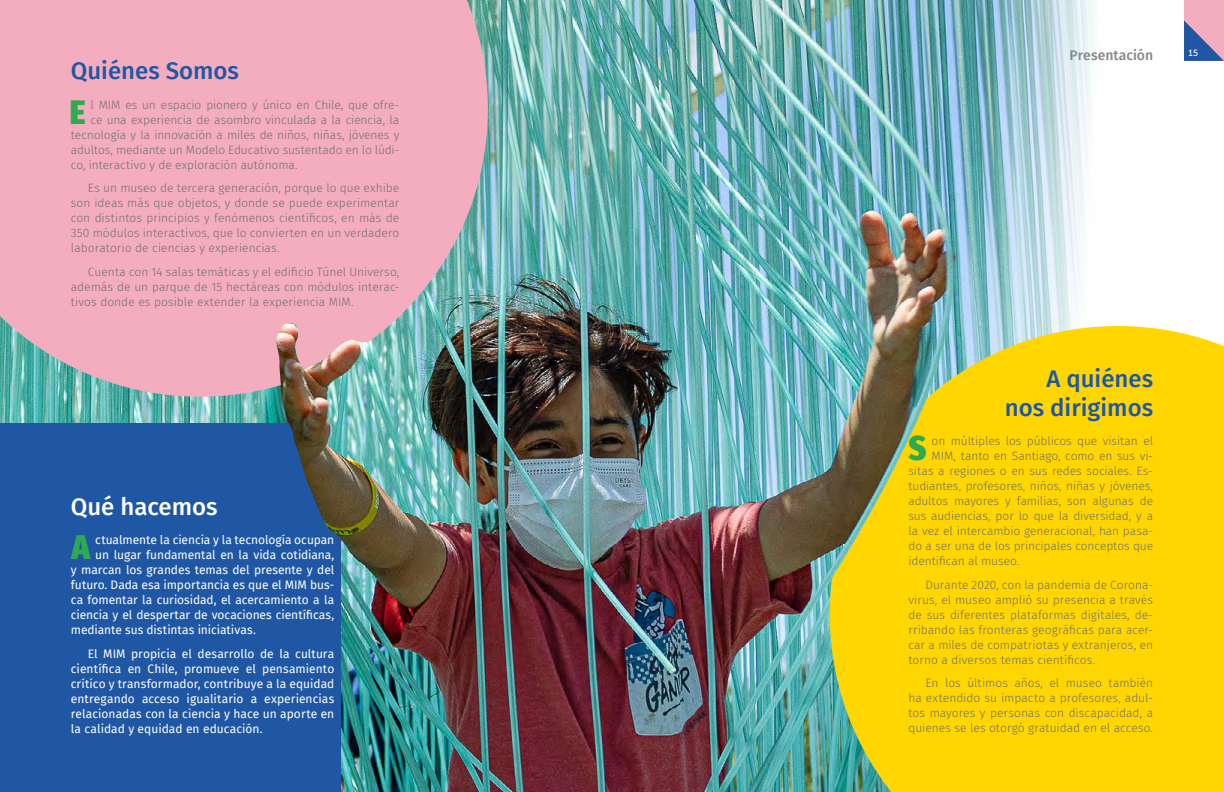
<style>
.page{position:relative;width:1224px;height:792px;background:#fff}
.page>*{position:absolute;margin:0;border:0;box-sizing:border-box;transform-origin:0 0}
.text_capitular{font:900 33.6px "Fira Sans Condensed";color:#2eaa53}
.Título{font:500 24px "Fira Sans";color:#1f57a4}
.Título-2{font:500 24px "Fira Sans";color:#fff}
.t1{font:500 14px "Fira Sans";letter-spacing:-.005em;color:#878787}
.texto{font:300 12px/15px "Fira Sans";color:#706f6f;text-align:justify}
.text_capitular-2{font:300 12px "Fira Sans";letter-spacing:-.01em;color:#706f6f}
.text_capitular-3{font:12px "Fira Sans";letter-spacing:-.005em;color:#fff}
.texto-2{font:12px/15px "Fira Sans";color:#fff;text-align:justify}
.t2{font:9px "Museo Sans 500";color:#fff}
</style>
<div class="page">
<div style="left:1184px;top:0;width:40px;height:61px;background:#f4adbf"></div>
<svg style="left:1184px;top:20px;width:40px;height:41px"></svg>
<img style="left:0;top:0;width:1093px;height:423px">
<div style="left:933px;top:326px;width:291px;height:466px;background:#ffd600"></div>
<svg style="left:0;top:0;width:488px;height:397px;background:#eaadbd"></svg>
<div style="left:0;top:423px;width:340px;height:369px;background:#1f57a4"></div>
<img style="left:276px;top:323px;width:657px;height:469px">
<p class="Título" style="left:71px;top:52px;width:170px">Quiénes Somos</p>
<p class="text_capitular" style="left:70px;top:82px;width:17px">E</p>
<p class="text_capitular-2" style="left:91px;top:96px;width:310px">l MIM es un espacio pionero y único en Chile, que ofre-</p>
<p class="text_capitular-2" style="left:91px;top:111px;width:310px">ce una experiencia de asombro vinculada a la ciencia, la</p>
<p class="text_capitular-2" style="left:71px;top:126px;width:330px">tecnología y la innovación a miles de niños, niñas, jóvenes y</p>
<p class="text_capitular-2" style="left:71px;top:141px;width:330px">adultos, mediante un Modelo Educativo sustentado en lo lúdi-</p>
<p class="text_capitular-2" style="left:71px;top:156px;width:227px">co, interactivo y de exploración autónoma.</p>
<p class="texto" style="left:71px;top:180px;width:330px;text-indent:17px">Es un museo de tercera generación, porque lo que exhibe son ideas más que objetos, y donde se puede experimentar con distintos principios y fenómenos científicos, en más de 350 módulos interactivos, que lo convierten en un verdadero laboratorio de ciencias y experiencias.</p>
<p class="texto" style="left:71px;top:264px;width:330px;text-indent:17px">Cuenta con 14 salas temáticas y el edificio Túnel Universo, además de un parque de 15 hectáreas con módulos interac&shy;tivos donde es posible extender la experiencia MIM.</p>
<p class="Título-2" style="left:71px;top:488px;width:148px">Qué hacemos</p>
<p class="text_capitular" style="left:72px;top:518px;width:20px">A</p>
<p class="text_capitular-3" style="left:95px;top:531px;width:241px">ctualmente la ciencia y la tecnología ocupan</p>
<p class="text_capitular-3" style="left:95px;top:546px;width:241px">un lugar fundamental en la vida cotidiana,</p>
<p class="text_capitular-3" style="left:71px;top:561px;width:265px">y marcan los grandes temas del presente y del</p>
<p class="text_capitular-3" style="left:71px;top:576px;width:265px">futuro. Dada esa importancia es que el MIM bus-</p>
<p class="text_capitular-3" style="left:71px;top:591px;width:265px">ca fomentar la curiosidad, el acercamiento a la</p>
<p class="text_capitular-3" style="left:71px;top:606px;width:265px">ciencia y el despertar de vocaciones científicas,</p>
<p class="text_capitular-3" style="left:71px;top:621px;width:187px">mediante sus distintas iniciativas.</p>
<p class="texto-2" style="left:71px;top:646px;width:265px;text-indent:17px">El MIM propicia el desarrollo de la cultura científica en Chile, promueve el pensamiento crítico y transformador, contribuye a la equidad entregando acceso igualitario a experiencias relacionadas con la ciencia y hace un aporte en la calidad y equidad en educación.</p>
<p class="t1" style="left:1070px;top:44px;width:85px">Presentación</p>
<p class="t2" style="left:1189px;top:48px;width:11px">15</p>
<p class="Título" style="left:1046px;top:359px;width:108px">A quiénes</p>
<p class="Título" style="left:1005px;top:388px;width:150px">nos dirigimos</p>
<p class="text_capitular" style="left:909px;top:419px;width:19px">S</p>
<p class="text_capitular-2" style="left:932px;top:432px;width:223px">on múltiples los públicos que visitan el</p>
<p class="text_capitular-2" style="left:932px;top:447px;width:223px">MIM, tanto en Santiago, como en sus vi-</p>
<p class="text_capitular-2" style="left:908px;top:462px;width:246px">sitas a regiones o en sus redes sociales. Es-</p>
<p class="text_capitular-2" style="left:908px;top:477px;width:246px">tudiantes, profesores, niños, niñas y jóvenes,</p>
<p class="text_capitular-2" style="left:908px;top:492px;width:246px">adultos mayores y familias, son algunas de</p>
<p class="text_capitular-2" style="left:908px;top:507px;width:246px">sus audiencias, por lo que la diversidad, y a</p>
<p class="text_capitular-2" style="left:908px;top:522px;width:246px">la vez el intercambio generacional, han pasa-</p>
<p class="text_capitular-2" style="left:908px;top:537px;width:246px">do a ser una de los principales conceptos que</p>
<p class="text_capitular-2" style="left:908px;top:552px;width:112px">identifican al museo.</p>
<p class="texto" style="left:908px;top:577px;width:246px;text-indent:17px">Durante 2020, con la pandemia de Corona&shy;virus, el museo amplió su presencia a través de sus diferentes plataformas digitales, de&shy;rribando las fronteras geográficas para acer&shy;car a miles de compatriotas y extranjeros, en torno a diversos temas científicos.</p>
<p class="texto" style="left:908px;top:675px;width:246px;text-indent:17px">En los últimos años, el museo también ha extendido su impacto a profesores, adul&shy;tos mayores y personas con discapacidad, a quienes se les otorgó gratuidad en el acceso.</p>
</div>
